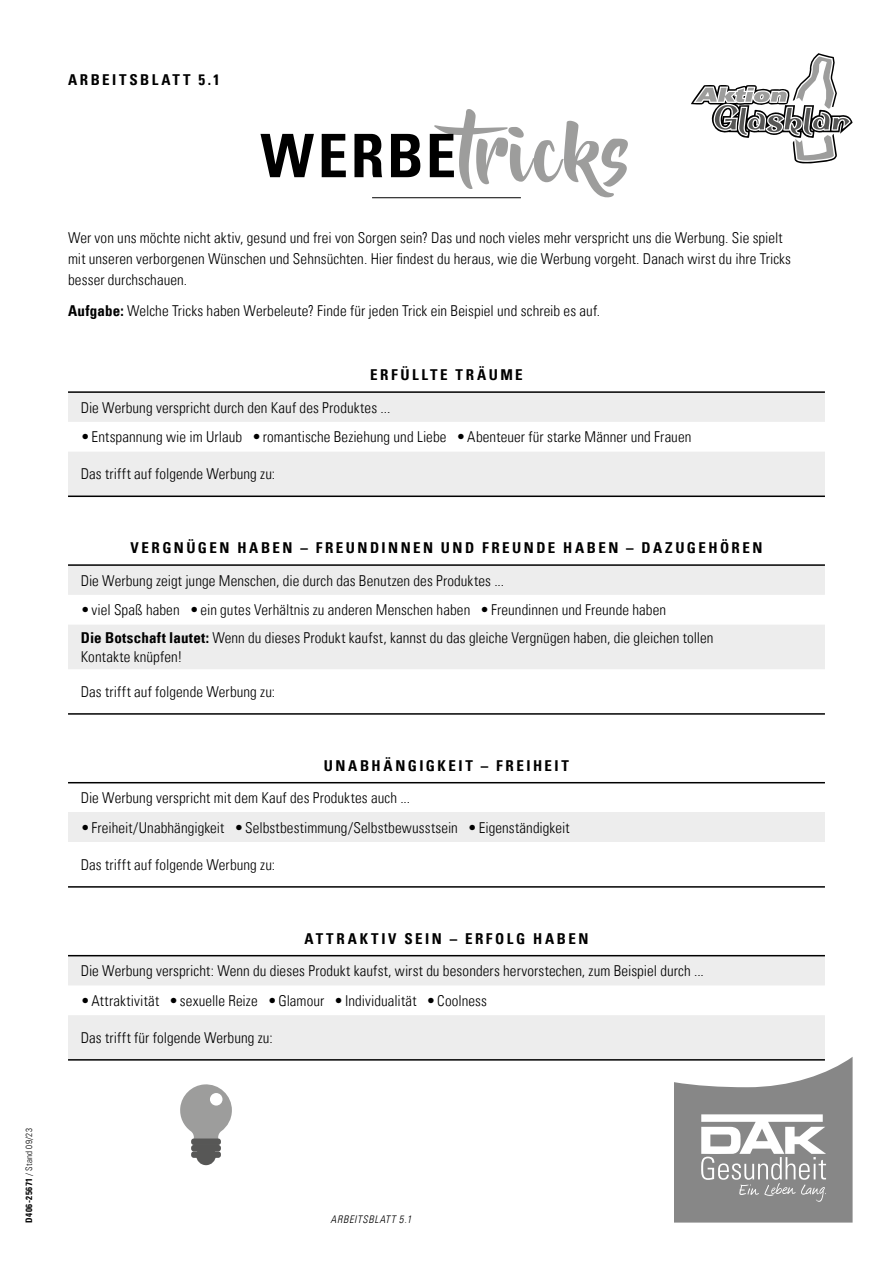
<style>
.page{position:relative;width:893px;height:1263px;background:#fff}
.page>*{position:absolute;margin:0;border:0;box-sizing:border-box;transform-origin:0 0}
.t1{font:78.75px "Beyond The Mountains";letter-spacing:.025em;color:#9d9d9c}
.t2{font:15px/21px "Univers Com 47 Light Cond";letter-spacing:.005em;color:#000}
.t3{font:15px "Univers Com 67 Bold Cond";letter-spacing:.165em;color:#000}
.t4{font:10.5px "Univers Com 47 Light Cond Obl";letter-spacing:.07em;color:#000}
.t5{font:9px "Univers Com 47 Light Cond";letter-spacing:.04em;color:#000}
.s1{font-family:"Univers Com 67 Bold Cond"}
.s2{font-family:"Univers Com 67 Bold Cond";font-size:60px;color:#000}
</style>
<div class="page">
<svg style="left:674px;top:1057px;width:179px;height:165px"></svg>
<svg style="left:691px;top:53px;width:162px;height:110px"></svg>
<svg style="left:68px;top:393px;width:757px;height:102px;fill:#ededed"></svg>
<hr style="left:68px;top:495px;width:757px;height:2px;background:#000">
<hr style="left:68px;top:391px;width:757px;height:2px;background:#000">
<svg style="left:68px;top:566px;width:757px;height:103px;fill:#ededed"></svg>
<hr style="left:68px;top:713px;width:757px;height:2px;background:#000">
<hr style="left:68px;top:564px;width:757px;height:2px;background:#000">
<div style="left:68px;top:812px;width:757px;height:30px;background:#ededed"></div>
<hr style="left:68px;top:886px;width:757px;height:2px;background:#000">
<hr style="left:68px;top:782px;width:757px;height:1px;background:#000">
<svg style="left:68px;top:956px;width:757px;height:103px;fill:#ededed"></svg>
<hr style="left:68px;top:1059px;width:757px;height:1px;background:#000">
<hr style="left:68px;top:955px;width:757px;height:1px;background:#000">
<hr style="left:372px;top:197px;width:149px;height:1px;background:#000">
<svg style="left:180px;top:1084px;width:52px;height:54px"></svg>
<div style="left:191px;top:1138px;width:30px;height:7px;background:#575756;border-radius:3px"></div>
<div style="left:191px;top:1145px;width:30px;height:6px;background:#575756;border-radius:3px"></div>
<div style="left:191px;top:1151px;width:30px;height:7px;background:#575756;border-radius:3px"></div>
<div style="left:196px;top:1145px;width:20px;height:20px;background:#575756;border-radius:50%"></div>
<div style="left:210px;top:1093px;width:12px;height:12px;background:#fff;border-radius:50%"></div>
<p class="t5" style="left:23px;top:1222px;width:96px;rotate:-90deg"><span class="s1">D406-25671</span> / Stand 09/23</p>
<p class="t3" style="left:68px;top:71px;width:153px">ARBEITSBLATT 5.1</p>
<h1 class="t1" style="left:261px;top:109px;width:372px"><span class="s2">WERBE</span>tricks</h1>
<p class="t2" style="left:68px;top:227px;width:724px">Wer von uns möchte nicht aktiv, gesund und frei von Sorgen sein? Das und noch vieles mehr verspricht uns die Werbung. Sie spielt mit unseren verborgenen Wünschen und Sehnsüchten. Hier findest du heraus, wie die Werbung vorgeht. Danach wirst du ihre Tricks besser durchschauen.</p>
<p class="t2" style="left:68px;top:300px;width:534px"><span class="s1">Aufgabe:</span> Welche Tricks haben Werbeleute? Finde für jeden Trick ein Beispiel und schreib es auf.</p>
<p class="t3" style="left:370px;top:366px;width:154px">ERFÜLLTE TRÄUME</p>
<p class="t2" style="left:81px;top:397px;width:311px">Die Werbung verspricht durch den Kauf des Produktes ...</p>
<p class="t2" style="left:81px;top:426px;width:612px">•Entspannung wie im Urlaub •romantische Beziehung und Liebe •Abenteuer für starke Männer und Frauen</p>
<p class="t2" style="left:81px;top:463px;width:196px">Das trifft auf folgende Werbung zu:</p>
<p class="t3" style="left:130px;top:539px;width:633px">VERGNÜGEN HABEN – FREUNDINNEN UND FREUNDE HABEN – DAZUGEHÖREN</p>
<p class="t2" style="left:81px;top:570px;width:425px">Die Werbung zeigt junge Menschen, die durch das Benutzen des Produktes ...</p>
<p class="t2" style="left:81px;top:596px;width:634px;line-height:27.9px">•viel Spaß haben •ein gutes Verhältnis zu anderen Menschen haben •Freundinnen und Freunde haben<br><span class="s1">Die Botschaft lautet:</span> Wenn du dieses Produkt kaufst, kannst du das gleiche Vergnügen haben, die gleichen tollen</p>
<p class="t2" style="left:81px;top:646px;width:103px">Kontakte knüpfen!</p>
<p class="t2" style="left:81px;top:681px;width:196px">Das trifft auf folgende Werbung zu:</p>
<p class="t3" style="left:324px;top:756px;width:247px">UNABHÄNGIGKEIT – FREIHEIT</p>
<p class="t2" style="left:81px;top:788px;width:331px">Die Werbung verspricht mit dem Kauf des Produktes auch ...</p>
<p class="t2" style="left:81px;top:817px;width:490px">•Freiheit/Unabhängigkeit •Selbstbestimmung/Selbstbewusstsein •Eigenständigkeit</p>
<p class="t2" style="left:81px;top:854px;width:196px">Das trifft auf folgende Werbung zu:</p>
<p class="t3" style="left:305px;top:929px;width:285px">ATTRAKTIV SEIN – ERFOLG HABEN</p>
<p class="t2" style="left:81px;top:960px;width:625px">Die Werbung verspricht: Wenn du dieses Produkt kaufst, wirst du besonders hervorstechen, zum Beispiel durch ...</p>
<p class="t2" style="left:81px;top:990px;width:408px">•Attraktivität •sexuelle Reize •Glamour •Individualität •Coolness</p>
<p class="t2" style="left:81px;top:1027px;width:194px">Das trifft für folgende Werbung zu:</p>
<p class="t4" style="left:331px;top:1212px;width:82px">ARBEITSBLATT 5.1</p>
</div>
